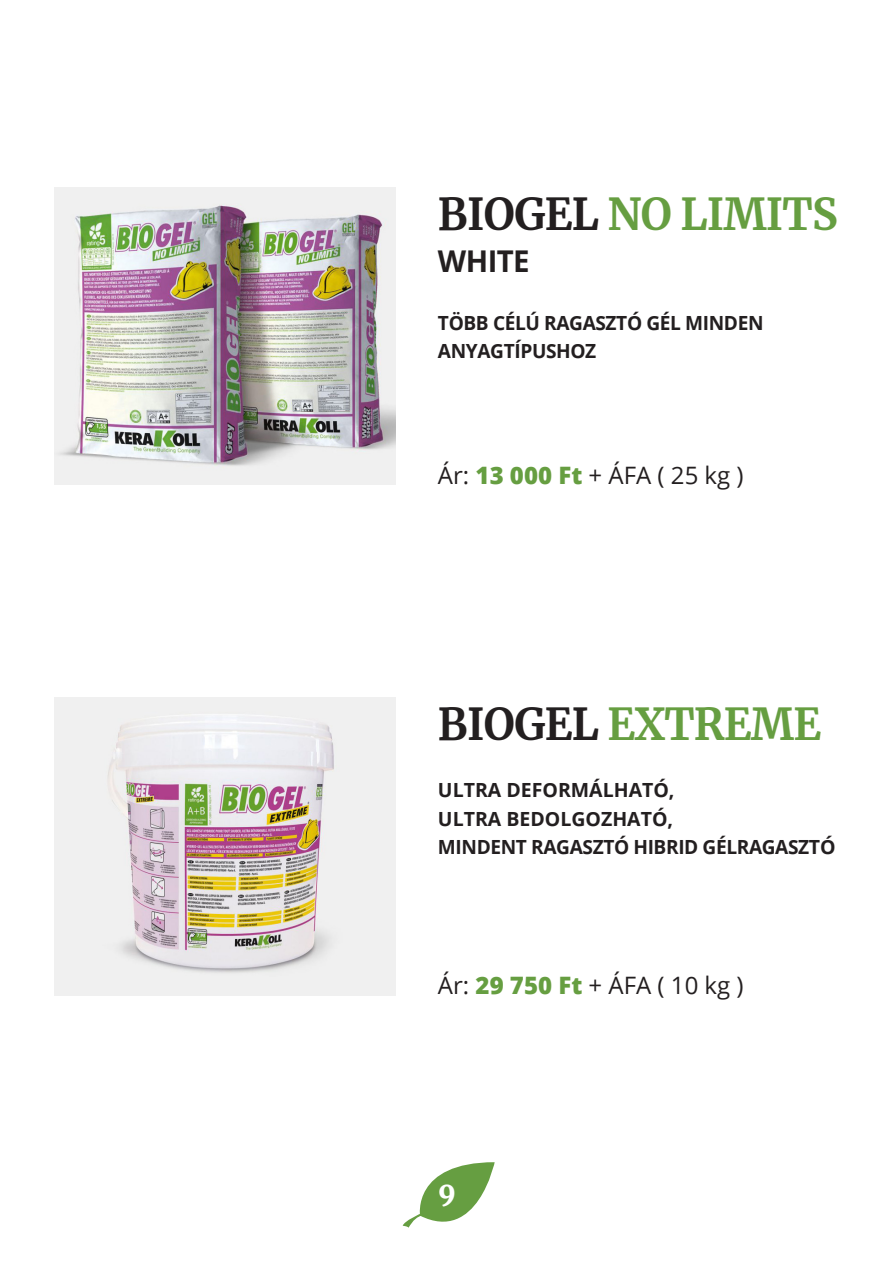
<style>
.page{position:relative;width:893px;height:1263px;background:#fff}
.page>*{position:absolute;margin:0;border:0;box-sizing:border-box;transform-origin:0 0}
.t1{font:700 43.5px "Merriweather";letter-spacing:-.02em;color:#669e41}
.t2{font:700 30px "Open Sans";letter-spacing:-.02em;color:#231f20}
.t3{font:900 27px "Merriweather";color:#fff}
.t4{font:24px "Open Sans";color:#231f20}
.t5{font:700 19.5px "Open Sans";letter-spacing:-.02em;color:#231f20}
.t6{font:700 19.5px "Open Sans";color:#231f20}
.s1{color:#231f20}
.s2{font-weight:800;color:#669e41}
</style>
<div class="page">
<svg style="left:403px;top:1162px;width:92px;height:66px"></svg>
<img style="left:54px;top:187px;width:341px;height:298px">
<img style="left:54px;top:697px;width:341px;height:298px">
<p class="t1" style="left:438px;top:184px;width:401px"><span class="s1">BIOGEL</span> NO LIMITS</p>
<p class="t2" style="left:438px;top:240px;width:93px">WHITE</p>
<p class="t5" style="left:438px;top:309px;width:327px">TÖBB CÉLÚ RAGASZTÓ GÉL MINDEN</p>
<p class="t5" style="left:438px;top:337px;width:160px">ANYAGTÍPUSHOZ</p>
<p class="t4" style="left:438px;top:459px;width:307px">Ár: <span class="s2">13 000 Ft</span> + ÁFA ( 25 kg )</p>
<p class="t1" style="left:438px;top:694px;width:385px"><span class="s1">BIOGEL</span> EXTREME</p>
<p class="t6" style="left:438px;top:776px;width:238px">ULTRA DEFORMÁLHATÓ,</p>
<p class="t6" style="left:438px;top:805px;width:237px">ULTRA BEDOLGOZHATÓ,</p>
<p class="t5" style="left:438px;top:833px;width:399px">MINDENT RAGASZTÓ HIBRID GÉLRAGASZTÓ</p>
<p class="t4" style="left:438px;top:969px;width:307px">Ár: <span class="s2">29 750 Ft</span> + ÁFA ( 10 kg )</p>
<h3 class="t3" style="left:438px;top:1174px;width:19px">9</h3>
</div>
